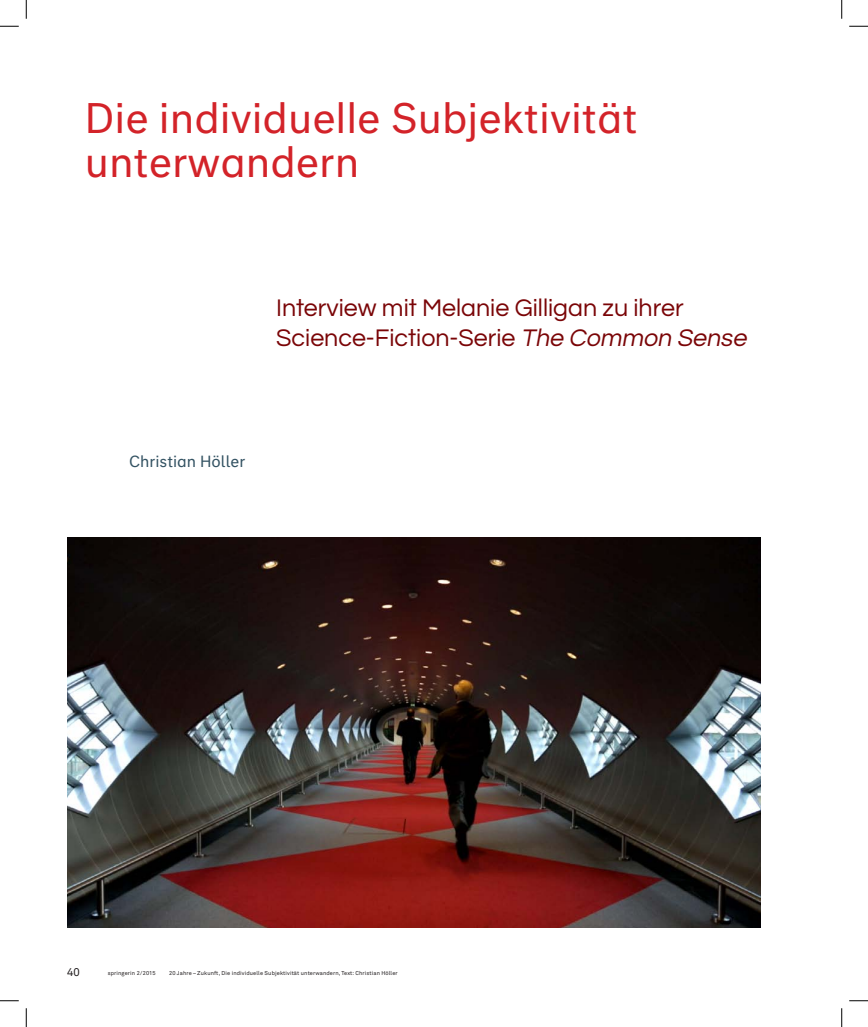
<style>
.page{position:relative;width:868px;height:1027px;background:#fff}
.page>*{position:absolute;margin:0;border:0;box-sizing:border-box;transform-origin:0 0}
.t1{font:39.62px/44.6px "Neutral Std";color:#d32329}
.t2{font:25px/30px "Questrial";color:#7a0507}
.t3{font:15px "Neutral Std";color:#345363}
.t4{font:11.25px "Akkurat";color:#231f20}
.t5{font:5.62px "Akkurat";letter-spacing:.02em;color:#231f20}
.s1{font-style:italic}
</style>
<div class="page">
<img style="left:67px;top:537px;width:693px;height:391px">
<svg style="left:0;top:25px;width:19px;height:2px"></svg>
<svg style="left:849px;top:25px;width:18px;height:2px"></svg>
<svg style="left:0;top:1000px;width:19px;height:1px"></svg>
<svg style="left:849px;top:1000px;width:18px;height:1px"></svg>
<svg style="left:25px;top:0;width:2px;height:19px"></svg>
<svg style="left:25px;top:1008px;width:2px;height:19px"></svg>
<svg style="left:841px;top:0;width:1px;height:19px"></svg>
<svg style="left:841px;top:1008px;width:1px;height:19px"></svg>
<h1 class="t1" style="left:85px;top:95px;width:554px">Die individuelle Subjektivität unterwandern</h1>
<h2 class="t2" style="left:276px;top:293px;width:476px">Interview mit Melanie Gilligan zu ihrer<br>Science-Fiction-Serie <span class="s1">The Common Sense</span></h2>
<h3 class="t3" style="left:129px;top:451px;width:118px">Christian Höller</h3>
<h3 class="t4" style="left:67px;top:966px;width:14px">40</h3>
<p class="t5" style="left:108px;top:970px;width:49px">springerin 2 / 2015</p>
<p class="t5" style="left:169px;top:970px;width:230px">20 Jahre – Zukunft, Die individuelle Subjektivität unterwandern, Text: Christian Höller</p>
</div>
